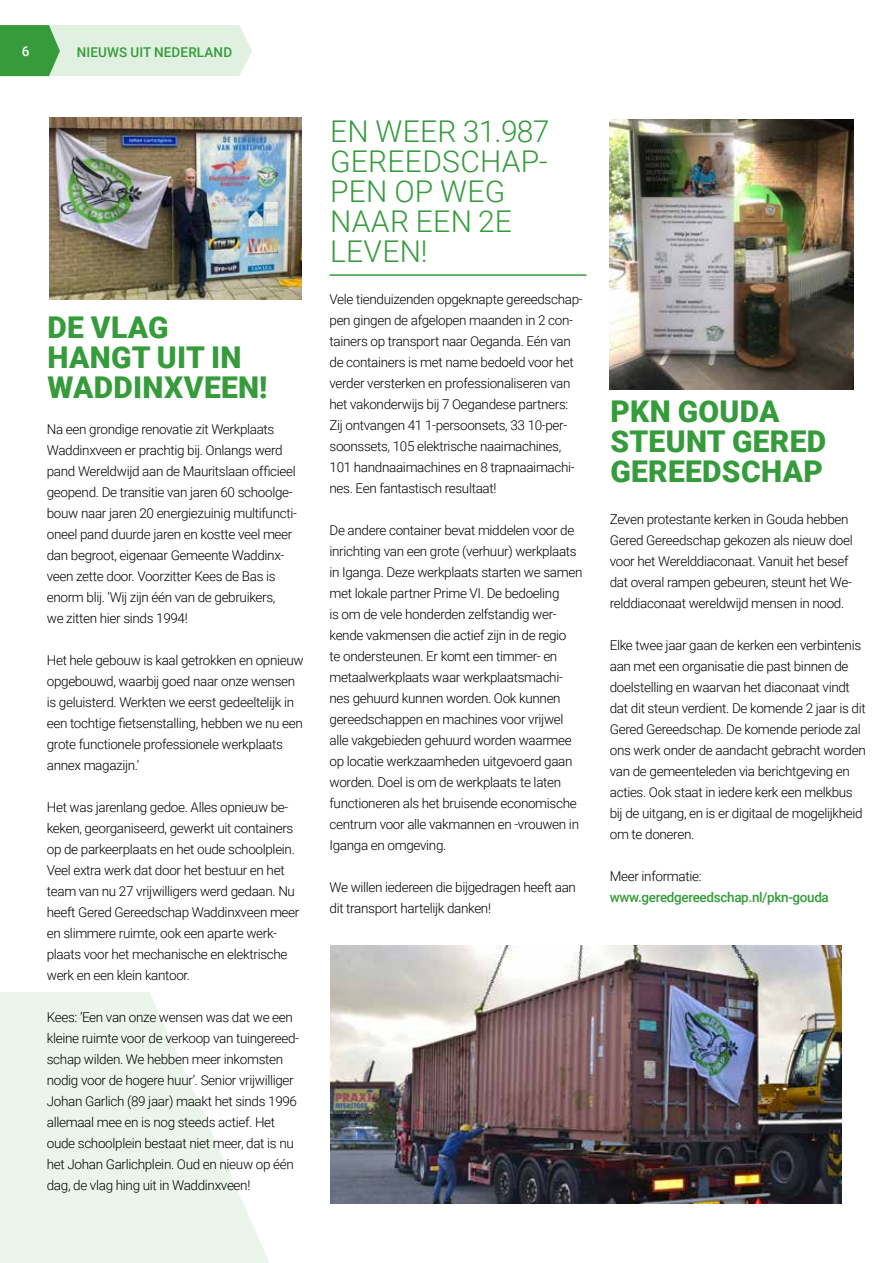
<style>
.page{position:relative;width:893px;height:1263px;background:#fff}
.page>*{position:absolute;margin:0;border:0;box-sizing:border-box;transform-origin:0 0}
.t1{font:900 30px/30px "Roboto";letter-spacing:.01em;color:#359b3b}
.t2{font:300 30px/30px "Roboto";letter-spacing:.01em;color:#359b3b}
.t3{font:300 13.5px/21px "Roboto";letter-spacing:-.025em;color:#000}
.t4{font:500 13.5px "Roboto";letter-spacing:-.025em;color:#359b3b}
.t5{font:500 13.5px "Roboto";letter-spacing:.01em;color:#359b3b}
.t6{font:500 13.5px "Roboto";color:#fff}
</style>
<div class="page">
<svg style="left:0;top:992px;width:269px;height:271px;fill:#ebf5eb"></svg>
<hr style="left:329px;top:274px;width:257px;height:2px;background:#359b3b">
<img style="left:49px;top:117px;width:252px;height:183px">
<img style="left:610px;top:119px;width:243px;height:270px">
<img style="left:331px;top:945px;width:511px;height:258px">
<svg style="left:0;top:25px;width:252px;height:51px;background:#bbddbd"></svg>
<p class="t6" style="left:22px;top:42px;width:9px">6</p>
<p class="t5" style="left:77px;top:42px;width:157px">NIEUWS UIT NEDERLAND</p>
<h1 class="t1" style="left:47px;top:311px;width:221px">DE VLAG<br>HANGT UIT IN<br>WADDINXVEEN!</h1>
<p class="t3" style="left:47px;top:418px;width:252px">Na een grondige renovatie zit Werkplaats Waddinxveen er prachtig bij. Onlangs werd pand Wereldwijd aan de Mauritslaan officieel geopend. De transitie van jaren 60 schoolge&shy;bouw naar jaren 20 energiezuinig multifuncti&shy;oneel pand duurde jaren en kostte veel meer dan begroot, eigenaar Gemeente Waddinx&shy;veen zette door. Voorzitter Kees de Bas is enorm blij. ‘Wij zijn één van de gebruikers,<br>we zitten hier sinds 1994!</p>
<p class="t3" style="left:47px;top:649px;width:258px">Het hele gebouw is kaal getrokken en opnieuw opgebouwd, waarbij goed naar onze wensen is geluisterd. Werkten we eerst gedeeltelijk in een tochtige fietsenstalling, hebben we nu een grote functionele professionele werkplaats annex magazijn.’</p>
<p class="t3" style="left:47px;top:796px;width:254px">Het was jarenlang gedoe. Alles opnieuw be&shy;keken, georganiseerd, gewerkt uit containers op de parkeerplaats en het oude schoolplein.<br>Veel extra werk dat door het bestuur en het team van nu 27 vrijwilligers werd gedaan. Nu heeft Gered Gereedschap Waddinxveen meer en slimmere ruimte, ook een aparte werk&shy;plaats voor het mechanische en elektrische werk en een klein kantoor.</p>
<p class="t3" style="left:47px;top:1006px;width:254px">Kees: ’Een van onze wensen was dat we een kleine ruimte voor de verkoop van tuingereed&shy;schap wilden. We hebben meer inkomsten nodig voor de hogere huur’. Senior vrijwilliger Johan Garlich (89 jaar) maakt het sinds 1996 allemaal mee en is nog steeds actief. Het oude schoolplein bestaat niet meer, dat is nu het Johan Garlichplein. Oud en nieuw op één dag, de vlag hing uit in Waddinxveen!</p>
<h1 class="t2" style="left:330px;top:115px;width:221px">EN WEER 31.987<br>GEREEDSCHAP-<br>PEN OP WEG<br>NAAR EEN 2E<br>LEVEN!</h1>
<p class="t3" style="left:329px;top:288px;width:255px">Vele tienduizenden opgeknapte gereedschap&shy;pen gingen de afgelopen maanden in 2 con&shy;tainers op transport naar Oeganda. Eén van de containers is met name bedoeld voor het verder versterken en professionaliseren van het vakonderwijs bij 7 Oegandese partners:<br>Zij ontvangen 41 1-persoonsets, 33 10-per&shy;soonssets, 105 elektrische naaimachines, 101 handnaaimachines en 8 trapnaaimachi&shy;nes. Een fantastisch resultaat!</p>
<p class="t3" style="left:329px;top:519px;width:254px">De andere container bevat middelen voor de inrichting van een grote (verhuur) werkplaats in Iganga. Deze werkplaats starten we samen met lokale partner Prime VI. De bedoeling<br>is om de vele honderden zelfstandig wer&shy;kende vakmensen die actief zijn in de regio<br>te ondersteunen. Er komt een timmer- en metaalwerkplaats waar werkplaatsmachi&shy;nes gehuurd kunnen worden. Ook kunnen gereedschappen en machines voor vrijwel alle vakgebieden gehuurd worden waarmee op locatie werkzaamheden uitgevoerd gaan worden. Doel is om de werkplaats te laten functioneren als het bruisende economische centrum voor alle vakmannen en -vrouwen in Iganga en omgeving.</p>
<p class="t3" style="left:329px;top:876px;width:248px">We willen iedereen die bijgedragen heeft aan dit transport hartelijk danken!</p>
<h1 class="t1" style="left:610px;top:395px;width:217px">PKN GOUDA<br>STEUNT GERED<br>GEREEDSCHAP</h1>
<p class="t3" style="left:610px;top:508px;width:244px">Zeven protestante kerken in Gouda hebben Gered Gereedschap gekozen als nieuw doel voor het Werelddiaconaat. Vanuit het besef dat overal rampen gebeuren, steunt het We&shy;relddiaconaat wereldwijd mensen in nood.</p>
<p class="t3" style="left:610px;top:634px;width:257px">Elke twee jaar gaan de kerken een verbintenis aan met een organisatie die past binnen de doelstelling en waarvan het diaconaat vindt dat dit steun verdient. De komende 2 jaar is dit Gered Gereedschap. De komende periode zal ons werk onder de aandacht gebracht worden van de gemeenteleden via berichtgeving en acties. Ook staat in iedere kerk een melkbus bij de uitgang, en is er digitaal de mogelijkheid om te doneren.</p>
<p class="t3" style="left:610px;top:865px;width:93px">Meer informatie:</p>
<p class="t4" style="left:610px;top:887px;width:221px">www.geredgereedschap.nl/pkn-gouda</p>
</div>
